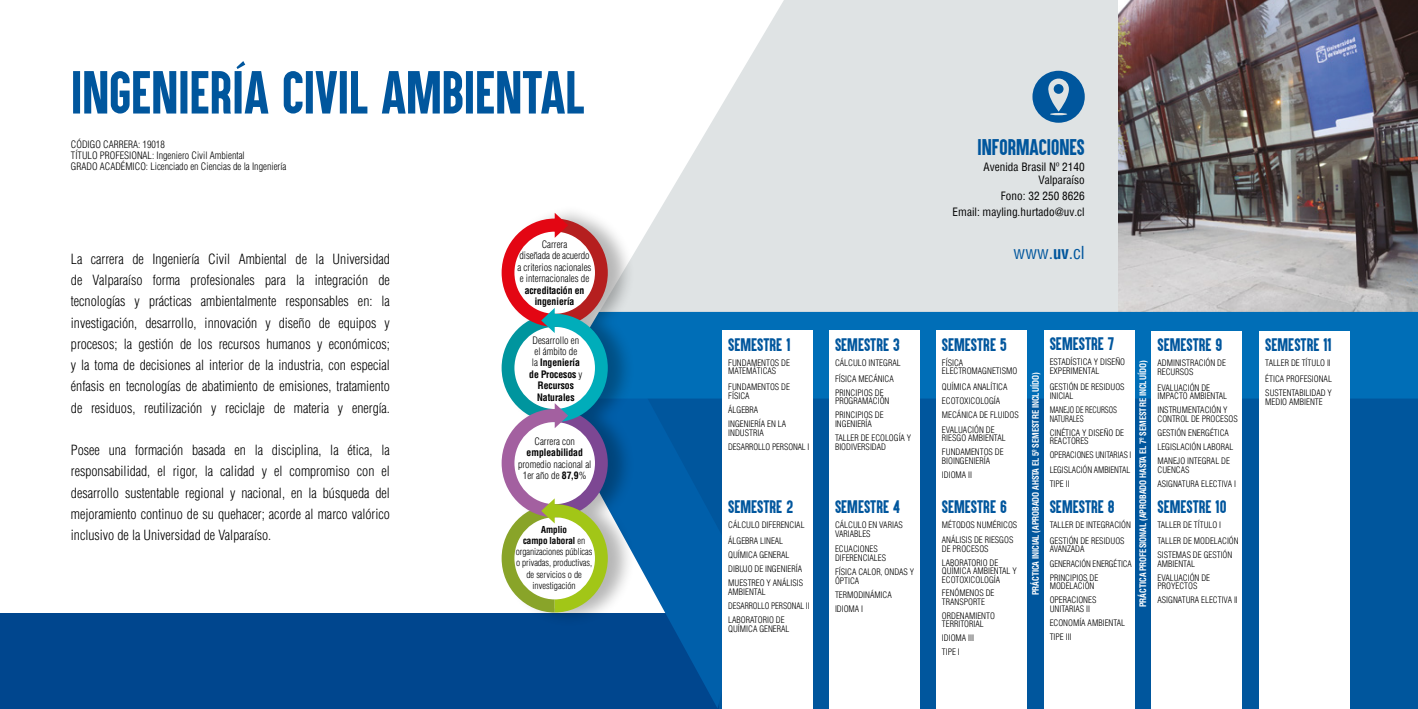
<style>
.page{position:relative;width:1418px;height:709px;background:#fff}
.page>*{position:absolute;margin:0;border:0;box-sizing:border-box;transform-origin:0 0}
.t1{font:50px "Aku&Kamu";color:#00569d}
.t2{font:18.75px "Aku&Kamu";color:#00569d}
.t3{font:condensed 17.5px "Helvetica";color:#00569d}
.t4{font:15px "Aku&Kamu";color:#00569d}
.t5{font:300 condensed 13.75px/21.2px "Helvetica";color:#000;text-align:justify}
.t6{font:condensed 11.25px/12.5px "Helvetica";color:#000;text-align:right}
.t7{font:300 condensed 10px/11.5px "Helvetica";color:#000;text-align:center}
.t8{font:700 condensed 10px/11.5px "Helvetica";color:#000;text-align:center}
.t9{font:300 condensed 9.38px/11.2px "Helvetica";letter-spacing:-.01em;color:#000;text-align:center}
.t10{font:300 condensed 8.75px/8.8px "Helvetica";color:#000}
.t11{font:700 condensed 8.75px "Helvetica";color:#fff}
.t12{font:300 condensed 8.75px/14.1px "Helvetica";color:#000;scale:.96 1}
.t13{font:300 condensed 8.75px/8.8px "Helvetica";color:#000;scale:.9 1}
.s1{font-weight:300}
.s2{font-weight:700}
</style>
<div class="page">
<svg style="left:635px;top:0;width:483px;height:312px;fill:#dfe3e4"></svg>
<img style="left:1118px;top:0;width:299px;height:312px">
<svg style="left:718px;top:398px;width:699px;height:311px;fill:#00569d"></svg>
<div style="left:0;top:613px;width:718px;height:96px;background:#00468e"></div>
<svg style="left:635px;top:398px;width:87px;height:310px;fill:#005faa"></svg>
<div style="left:635px;top:312px;width:782px;height:86px;background:#006eb7"></div>
<svg style="left:1032px;top:71px;width:52px;height:52px"></svg>
<div style="left:502px;top:202px;width:133px;height:424px;background:#000;opacity:.29"></div>
<svg style="left:501px;top:213px;width:107px;height:399px"></svg>
<div style="left:722px;top:331px;width:90px;height:378px;background:#fff"></div>
<div style="left:829px;top:331px;width:90px;height:378px;background:#fff"></div>
<div style="left:936px;top:331px;width:90px;height:378px;background:#fff"></div>
<div style="left:1043px;top:331px;width:91px;height:378px;background:#fff"></div>
<div style="left:1151px;top:331px;width:90px;height:378px;background:#fff"></div>
<div style="left:1259px;top:331px;width:90px;height:378px;background:#fff"></div>
<h1 class="t1" style="left:71px;top:60px;width:515px">INGENIERÍA CIVIL AMBIENTAL</h1>
<p class="t7" style="left:71px;top:138px;width:217px;text-align:left">CÓDIGO CARRERA: 19018<br>TÍTULO PROFESIONAL: Ingeniero Civil Ambiental<br>GRADO ACADÉMICO: Licenciado en Ciencias de la Ingeniería</p>
<p class="t5" style="left:71px;top:248px;width:320px">La carrera de Ingeniería Civil Ambiental de la Universidad de Valparaíso forma profesionales para la integración de tecnologías y prácticas ambientalmente responsables en: la investigación, desarrollo, innovación y diseño de equipos y procesos; la gestión de los recursos humanos y económicos; y la toma de decisiones al interior de la industria, con especial énfasis en tecnologías de abatimiento de emisiones, tratamiento de residuos, reutilización y reciclaje de materia y energía.</p>
<p class="t5" style="left:71px;top:439px;width:320px">Posee una formación basada en la disciplina, la ética, la responsabilidad, el rigor, la calidad y el compromiso con el desarrollo sustentable regional y nacional, en la búsqueda del mejoramiento continuo de su quehacer; acorde al marco valórico inclusivo de la Universidad de Valparaíso.</p>
<p class="t7" style="left:517px;top:238px;width:75px">Carrera<br>diseñada de acuerdo a criterios nacionales e internacionales de</p>
<p class="t8" style="left:524px;top:284px;width:61px">acreditación en ingeniería</p>
<p class="t8" style="left:529px;top:334px;width:55px"><span class="s1">Desarrollo en el ámbito de<br>la</span> Ingeniería de Procesos <span class="s1">y<br></span>Recursos<br>Naturales</p>
<p class="t7" style="left:534px;top:435px;width:42px">Carrera con</p>
<p class="t8" style="left:526px;top:447px;width:58px">empleabilidad</p>
<p class="t7" style="left:518px;top:458px;width:75px">promedio nacional al<br>1er año de <span class="s2">87,9</span>%</p>
<p class="t9" style="left:516px;top:523px;width:78px"><span class="s2">Amplio<br>campo laboral</span> en organizaciones públicas o privadas, productivas, de servicios o de investigación</p>
<h2 class="t2" style="left:977px;top:135px;width:109px">INFORMACIONES</h2>
<p class="t6" style="left:983px;top:160px;width:103px">Avenida Brasil Nº 2140<br>Valparaíso</p>
<p class="t6" style="left:952px;top:187px;width:134px;line-height:16px">Fono: 32 250 8626<br>Email: mayling.hurtado@uv.cl</p>
<h3 class="t3" style="left:1013px;top:241px;width:73px">www.<span class="s2">uv</span>.cl</h3>
<h3 class="t4" style="left:728px;top:334px;width:64px">SEMESTRE 1</h3>
<p class="t10" style="left:728px;top:358px;width:63px">FUNDAMENTOS DE<br>MATEMÁTICAS</p>
<p class="t10" style="left:728px;top:383px;width:63px">FUNDAMENTOS DE<br>FÍSICA</p>
<p class="t10" style="left:728px;top:403px;width:59px;line-height:14px">ÁLGEBRA<br>INGENIERÍA EN LA</p>
<p class="t10" style="left:728px;top:425px;width:83px;line-height:14.1px">INDUSTRIA<br>DESARROLLO PERSONAL I</p>
<h3 class="t4" style="left:728px;top:496px;width:66px">SEMESTRE 2</h3>
<p class="t10" style="left:728px;top:516px;width:78px;line-height:15.9px">CÁLCULO DIFERENCIAL<br>ÁLGEBRA LINEAL</p>
<p class="t10" style="left:728px;top:547px;width:76px;line-height:14px">QUÍMICA GENERAL<br>DIBUJO DE INGENIERÍA<br>MUESTREO Y ANÁLISIS</p>
<p class="t10" style="left:728px;top:584px;width:83px;line-height:14.1px">AMBIENTAL<br>DESARROLLO PERSONAL II<br>LABORATORIO DE</p>
<p class="t10" style="left:728px;top:624px;width:63px">QUÍMICA GENERAL</p>
<h3 class="t4" style="left:835px;top:334px;width:66px">SEMESTRE 3</h3>
<p class="t10" style="left:835px;top:354px;width:67px;line-height:15.9px">CÁLCULO INTEGRAL<br>FÍSICA MECÁNICA</p>
<p class="t10" style="left:835px;top:388px;width:56px">PRINCIPIOS DE<br>PROGRAMACIÓN</p>
<p class="t10" style="left:835px;top:411px;width:50px">PRINCIPIOS DE<br>INGENIERÍA</p>
<p class="t10" style="left:835px;top:433px;width:78px">TALLER DE ECOLOGÍA Y<br>BIODIVERSIDAD</p>
<h3 class="t4" style="left:835px;top:496px;width:66px">SEMESTRE 4</h3>
<p class="t10" style="left:835px;top:520px;width:69px">CÁLCULO EN VARIAS<br>VARIABLES</p>
<p class="t10" style="left:835px;top:545px;width:53px">ECUACIONES<br>DIFERENCIALES</p>
<p class="t10" style="left:835px;top:567px;width:81px">FÍSICA CALOR, ONDAS Y<br>ÓPTICA</p>
<p class="t10" style="left:835px;top:588px;width:58px;line-height:14px">TERMODINÁMICA<br>IDIOMA I</p>
<h3 class="t4" style="left:941px;top:334px;width:66px">SEMESTRE 5</h3>
<p class="t10" style="left:941px;top:358px;width:77px">FÍSICA<br>ELECTROMAGNETISMO</p>
<p class="t10" style="left:941px;top:380px;width:78px;line-height:14px">QUÍMICA ANALÍTICA<br>ECOTOXICOLOGÍA<br>MECÁNICA DE FLUIDOS<br>EVALUACIÓN DE</p>
<p class="t10" style="left:941px;top:431px;width:65px;line-height:14px">RIESGO AMBIENTAL<br>FUNDAMENTOS DE</p>
<p class="t10" style="left:941px;top:454px;width:50px;line-height:14px">BIOINGENIERÍA<br>IDIOMA II</p>
<h3 class="t4" style="left:941px;top:496px;width:66px">SEMESTRE 6</h3>
<p class="t10" style="left:941px;top:516px;width:77px;line-height:15.6px">MÉTODOS NUMÉRICOS<br>ANÁLISIS DE RIESGOS</p>
<p class="t10" style="left:941px;top:541px;width:58px;line-height:13.9px">DE PROCESOS<br>LABORATORIO DE</p>
<p class="t10" style="left:941px;top:566px;width:76px">QUÍMICA AMBIENTAL Y<br>ECOTOXICOLOGÍA</p>
<p class="t10" style="left:941px;top:589px;width:54px">FENÓMENOS DE<br>TRANSPORTE</p>
<p class="t10" style="left:941px;top:611px;width:54px">ORDENAMIENTO<br>TERRITORIAL</p>
<p class="t10" style="left:941px;top:631px;width:34px;line-height:13.9px">IDIOMA III<br>TIPE I</p>
<h3 class="t4" style="left:1049px;top:334px;width:66px">SEMESTRE 7</h3>
<p class="t10" style="left:1049px;top:358px;width:77px">ESTADÍSTICA Y DISEÑO<br>EXPERIMENTAL</p>
<p class="t10" style="left:1049px;top:382px;width:76px">GESTIÓN DE RESIDUOS<br>INICIAL</p>
<p class="t13" style="left:1049px;top:405px;width:76px">MANEJO DE RECURSOS<br>NATURALES</p>
<p class="t10" style="left:1049px;top:428px;width:76px">CINÉTICA Y DISEÑO DE<br>REACTORES</p>
<p class="t12" style="left:1049px;top:448px;width:87px">OPERACIONES UNITARIAS I<br>LEGISLACIÓN AMBIENTAL<br>TIPE II</p>
<p class="t11" style="left:1030px;top:595px;width:224px;rotate:-90deg">PRÁCTICA INICIAL (APROBADO AHSTA EL 5º SEMESTRE INCLUÍDO)</p>
<p class="t11" style="left:1137px;top:607px;width:248px;rotate:-90deg">PRÁCTICA PROFESIONAL (APROBADO HASTA EL 7º SEMESTRE INCLUÍDO)</p>
<h3 class="t4" style="left:1049px;top:496px;width:66px">SEMESTRE 8</h3>
<p class="t10" style="left:1049px;top:516px;width:83px;line-height:15.9px">TALLER DE INTEGRACIÓN<br>GESTIÓN DE RESIDUOS</p>
<p class="t10" style="left:1049px;top:542px;width:84px;line-height:14.1px">AVANZADA<br>GENERACIÓN ENERGÉTICA<br>PRINCIPIOS DE</p>
<p class="t10" style="left:1049px;top:579px;width:48px;line-height:14px">MODELACIÓN<br>OPERACIONES</p>
<p class="t10" style="left:1049px;top:602px;width:77px;line-height:14px">UNITARIAS II<br>ECONOMÍA AMBIENTAL<br>TIPE III</p>
<h3 class="t4" style="left:1157px;top:335px;width:66px">SEMESTRE 9</h3>
<p class="t10" style="left:1157px;top:358px;width:70px">ADMINISTRACIÓN DE<br>RECURSOS</p>
<p class="t10" style="left:1157px;top:383px;width:71px">EVALUACIÓN DE<br>IMPACTO AMBIENTAL</p>
<p class="t10" style="left:1157px;top:406px;width:82px">INSTRUMENTACIÓN Y<br>CONTROL DE PROCESOS</p>
<p class="t10" style="left:1157px;top:426px;width:77px;line-height:14px">GESTIÓN ENERGÉTICA<br>LEGISLACIÓN LABORAL<br>MANEJO INTEGRAL DE</p>
<p class="t10" style="left:1157px;top:463px;width:80px;line-height:14px">CUENCAS<br>ASIGNATURA ELECTIVA I</p>
<h3 class="t4" style="left:1157px;top:496px;width:70px">SEMESTRE 10</h3>
<p class="t10" style="left:1157px;top:516px;width:83px;line-height:15.9px">TALLER DE TÍTULO I<br>TALLER DE MODELACIÓN</p>
<p class="t10" style="left:1157px;top:550px;width:76px">SISTEMAS DE GESTIÓN<br>AMBIENTAL</p>
<p class="t10" style="left:1157px;top:573px;width:54px">EVALUACIÓN DE<br>PROYECTOS</p>
<p class="t10" style="left:1157px;top:596px;width:82px">ASIGNATURA ELECTIVA II</p>
<h3 class="t4" style="left:1265px;top:335px;width:68px">SEMESTRE 11</h3>
<p class="t10" style="left:1265px;top:355px;width:68px;line-height:15.9px">TALLER DE TÍTULO II<br>ÉTICA PROFESIONAL</p>
<p class="t10" style="left:1265px;top:388px;width:68px">SUSTENTABILIDAD Y<br>MEDIO AMBIENTE</p>
</div>
